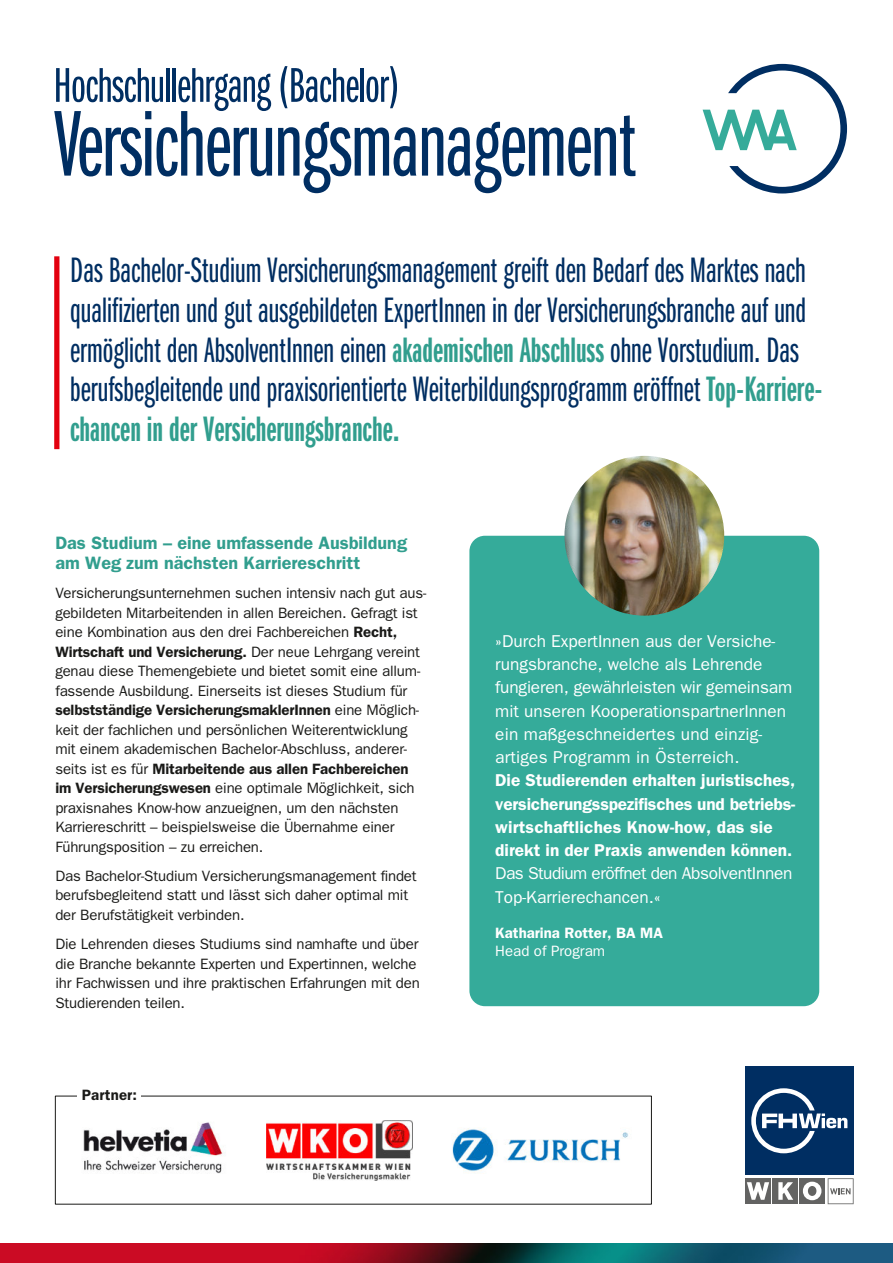
<style>
.page{position:relative;width:893px;height:1263px;background:#fff}
.page>*{position:absolute;margin:0;border:0;box-sizing:border-box;transform-origin:0 0}
.t1{font:96.75px "Franklin Gothic Book X Cmpr";letter-spacing:-.01em;color:#002e62}
.t2{font:50.55px "Franklin Gothic Book X Cmpr";letter-spacing:-.01em;color:#002e62}
.t3{font:36.6px/39.8px "Franklin Gothic Book X Cmpr";color:#002e62}
.t4{font:36.6px "Franklin Gothic Demi X Cmpr";color:#319e8e}
.t5{font:600 18px/19.5px "Franklin Gothic";color:#319e8e}
.t6{font:17.25px/23.2px "Franklin Gothic";color:#fff}
.t7{font:600 17.25px/23.2px "Franklin Gothic";color:#fff}
.t8{font:17.25px/23.2px "Franklin Gothic";letter-spacing:-.02em;color:#fff}
.t9{font:15px/19.5px "Franklin Gothic";letter-spacing:-.01em;color:#1a1a18}
.t10{font:600 15px "Franklin Gothic";color:#fff}
.t11{font:15px "Franklin Gothic";color:#fff}
.t12{font:600 15px "Franklin Gothic";letter-spacing:.01em;color:#1a1a18}
.s1{font-family:"Franklin Gothic Demi X Cmpr";color:#319e8e}
.s2{font-weight:600}
</style>
<div class="page">
<div style="left:469px;top:536px;width:350px;height:470px;background:#35ab9a;border-radius:15px"></div>
<img style="left:0;top:1244px;width:893px;height:19px">
<svg style="left:703px;top:64px;width:144px;height:129px"></svg>
<img style="left:564px;top:456px;width:160px;height:160px;border-radius:50%">
<div style="left:54px;top:256px;width:5px;height:193px;background:#e3000f"></div>
<img style="left:83px;top:1122px;width:142px;height:52px">
<img style="left:266px;top:1120px;width:146px;height:60px">
<img style="left:452px;top:1128px;width:177px;height:45px">
<div style="left:745px;top:1066px;width:109px;height:108px;background:#002e62"></div>
<svg style="left:751px;top:1088px;width:96px;height:65px"></svg>
<div style="left:799px;top:1178px;width:26px;height:26px;background:#636362"></div>
<div style="left:772px;top:1178px;width:26px;height:26px;background:#636362"></div>
<svg style="left:778px;top:1182px;width:15px;height:18px"></svg>
<div style="left:745px;top:1178px;width:26px;height:26px;background:#636362"></div>
<svg style="left:747px;top:1182px;width:22px;height:18px"></svg>
<div style="left:803px;top:1182px;width:18px;height:18px;background:#fff;border-radius:50%"></div>
<div style="left:808px;top:1186px;width:8px;height:10px;background:#636362;border-radius:50%"></div>
<svg style="left:828px;top:1178px;width:26px;height:26px"></svg>
<h2 class="t2" style="left:54px;top:68px;width:347px">Hochschullehrgang (Bachelor)</h2>
<h1 class="t1" style="left:54px;top:111px;width:584px">Versicherungsmanagement</h1>
<p class="t3" style="left:70px;top:253px;width:754px">Das Bachelor-Studium Versicherungsmanagement greift den Bedarf des Marktes nach qualifizierten und gut ausgebildeten ExpertInnen in der Versicherungsbranche auf und ermöglicht den AbsolventInnen einen <span class="s1">akademischen Abschluss</span> ohne Vorstudium. Das berufsbegleitende und praxisorientierte Weiterbildungsprogramm eröffnet <span class="s1">Top-Karriere-</span></p>
<h3 class="t4" style="left:70px;top:417px;width:331px">chancen in der Versicherungsbranche.</h3>
<p class="t5" style="left:55px;top:535px;width:353px">Das Studium – eine umfassende Ausbildung am Weg zum nächsten Karriereschritt</p>
<p class="t9" style="left:55px;top:584px;width:372px">Versicherungsunternehmen suchen intensiv nach gut aus&shy;gebildeten Mitarbeitenden in allen Bereichen. Gefragt ist eine Kombination aus den drei Fachbereichen <span class="s2">Recht, Wirtschaft und Versicherung.</span> Der neue Lehrgang vereint genau diese Themengebiete und bietet somit eine allum&shy;fassende Ausbildung. Einerseits ist dieses Studium für <span class="s2">selbstständige VersicherungsmaklerInnen</span> eine Möglich&shy;keit der fachlichen und persönlichen Weiterentwicklung mit einem akademischen Bachelor-Abschluss, anderer&shy;seits ist es für <span class="s2">Mitarbeitende aus allen Fachbereichen im Versicherungswesen</span> eine optimale Möglichkeit, sich praxisnahes Know-how anzueignen, um den nächsten Karriereschritt – beispielsweise die Übernahme einer Führungsposition – zu erreichen.</p>
<p class="t9" style="left:55px;top:867px;width:363px">Das Bachelor-Studium Versicherungsmanagement findet berufsbegleitend statt und lässt sich daher optimal mit der Berufstätigkeit verbinden.</p>
<p class="t9" style="left:55px;top:935px;width:366px">Die Lehrenden dieses Studiums sind namhafte und über die Branche bekannte Experten und Expertinnen, welche ihr Fachwissen und ihre praktischen Erfahrungen mit den Studierenden teilen.</p>
<p class="t12" style="left:82px;top:1090px;width:57px">Partner:</p>
<p class="t6" style="left:495px;top:631px;width:298px">»Durch ExpertInnen aus der Versiche&shy;rungsbranche, welche als Lehrende fungieren, gewährleisten wir gemeinsam mit unseren KooperationspartnerInnen ein maßgeschneidertes und einzig&shy;artiges Programm in Österreich.</p>
<p class="t7" style="left:495px;top:770px;width:302px">Die Studierenden erhalten juristisches, versicherungsspezifisches und betriebs&shy;wirtschaftliches Know-how, das sie direkt in der Praxis anwenden können.</p>
<p class="t8" style="left:495px;top:863px;width:299px">Das Studium eröffnet den AbsolventInnen<br>Top-Karrierechancen.«</p>
<p class="t10" style="left:495px;top:927px;width:169px">Katharina Rotter, BA MA</p>
<p class="t11" style="left:495px;top:945px;width:111px">Head of Program</p>
</div>
